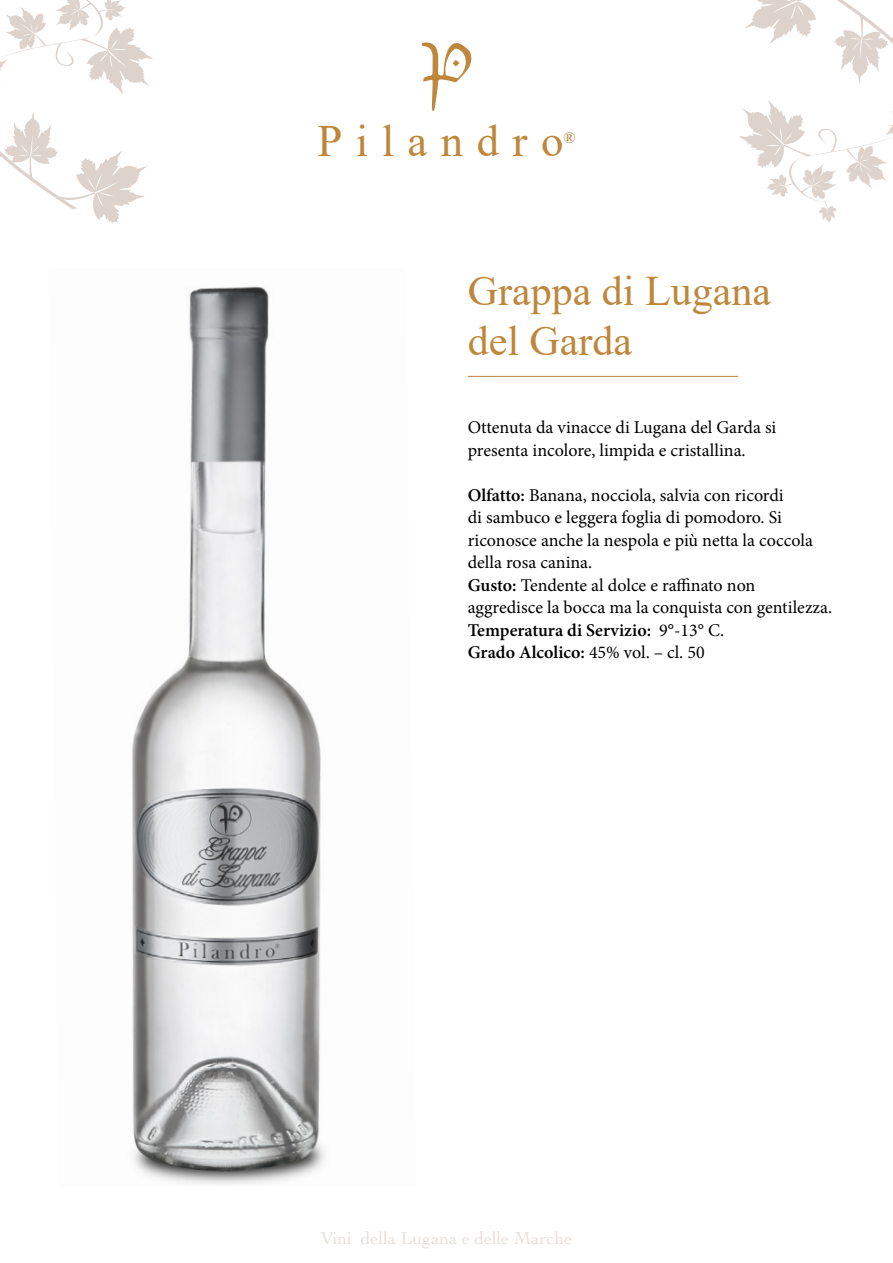
<style>
.page{position:relative;width:893px;height:1263px;background:#fff}
.page>*{position:absolute;margin:0;border:0;box-sizing:border-box;transform-origin:0 0}
.t1{font:44.85px "Times New Roman";letter-spacing:.3em;color:#bf873c}
.t2{font:42px/50.4px "Times New Roman";color:#bf873c}
.t3{font:18px/22.5px "Minion Pro";color:#000}
.t4{font:18px "Cochin";color:#ddd2cc}
.t5{font:16.05px "Times New Roman";color:#bf873c}
.s1{font-weight:600}
</style>
<div class="page">
<svg style="left:422px;top:42px;width:49px;height:69px"></svg>
<svg style="left:0;top:0;width:153px;height:224px"></svg>
<svg style="left:739px;top:0;width:154px;height:224px"></svg>
<img style="left:132px;top:286px;width:193px;height:899px">
<hr style="left:468px;top:376px;width:270px;height:1px;background:#bf873c">
<h1 class="t1" style="left:317px;top:109px;width:247px">Pilandro</h1>
<p class="t5" style="left:563px;top:126px;width:14px">®</p>
<h2 class="t2" style="left:468px;top:264px;width:305px">Grappa di Lugana del Garda</h2>
<p class="t3" style="left:468px;top:416px;width:310px">Ottenuta da vinacce di Lugana del Garda si presenta incolore, limpida e cristallina.</p>
<p class="t3" style="left:468px;top:484px;width:366px"><span class="s1">Olfatto:</span> Banana, nocciola, salvia con ricordi<br>di sambuco e leggera foglia di pomodoro. Si riconosce anche la nespola e più netta la coccola della rosa canina.<br><span class="s1">Gusto:</span> Tendente al dolce e raffinato non aggredisce la bocca ma la conquista con gentilezza.<br><span class="s1">Temperatura di Servizio:</span> 9°-13° C.<br><span class="s1">Grado Alcolico:</span> 45% vol. – cl. 50</p>
<p class="t4" style="left:321px;top:1228px;width:253px">Vini della Lugana e delle Marche</p>
</div>
